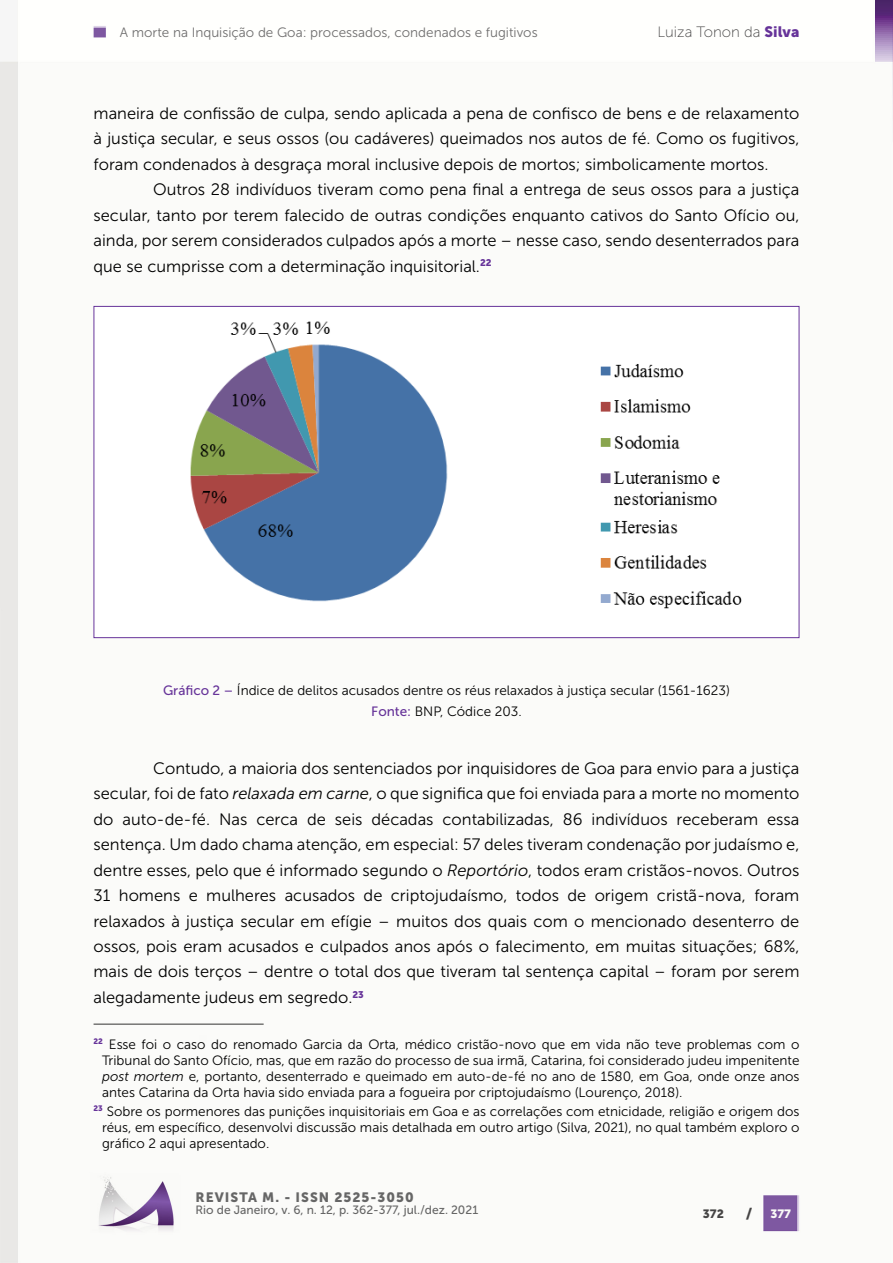
<style>
.page{position:relative;width:893px;height:1263px;background:#fff}
.page>*{position:absolute;margin:0;border:0;box-sizing:border-box;transform-origin:0 0}
.t1{font:16.5px/25.5px "Museo Sans 300";color:#000;text-align:justify}
.t2{font:15px "Museo Sans 100";color:#454444}
.t3{font:13.5px/16.2px "Museo Sans 300";color:#000;text-align:justify}
.t4{font:13.5px "Museo Sans 300";color:#706f6f}
.t5{font:13.5px "Museo Sans 900";letter-spacing:.075em;color:#666}
.t6{font:12px "Museo Sans 500";color:#666}
.t7{font:12px "Museo Sans 900";color:#fafaf8}
.t8{font:12px "Museo Sans 900";color:#454444}
.s1{font-family:"Museo Sans 900";color:#639}
.s2{font-family:"Museo Sans 500";color:#639}
.s3{font-style:italic}
.s4{font-size:15px;color:#454444}
</style>
<div class="page">
<img style="left:0;top:0;width:893px;height:1263px">
<div style="left:200px;top:1035px;width:7px;height:8px;background:#fafaf8"></div>
<hr style="left:94px;top:1024px;width:170px;height:1px;background:#333332">
<img style="left:96px;top:308px;width:701px;height:328px">
<p class="t4" style="left:120px;top:25px;width:419px">A morte na Inquisição de Goa: processados, condenados e fugitivos</p>
<p class="t2" style="left:657px;top:24px;width:143px">Luiza Tonon da <span class="s1">Silva</span></p>
<p class="t1" style="left:94px;top:100px;width:707px">maneira de confissão de culpa, sendo aplicada a pena de confisco de bens e de relaxamento à justiça secular, e seus ossos (ou cadáveres) queimados nos autos de fé. Como os fugitivos, foram condenados à desgraça moral inclusive depois de mortos; simbolicamente mortos.</p>
<p class="t1" style="left:94px;top:177px;width:707px;text-indent:60px">Outros 28 indivíduos tiveram como pena final a entrega de seus ossos para a justiça secular, tanto por terem falecido de outras condições enquanto cativos do Santo Ofício ou, ainda, por serem considerados culpados após a morte – nesse caso, sendo desenterrados para que se cumprisse com a determinação inquisitorial.<sup>22</sup></p>
<p class="t3" style="left:163px;top:679px;width:568px;line-height:21.5px;text-align:center"><span class="s2">Gráfico 2 –</span> Índice de delitos acusados dentre os réus relaxados à justiça secular (1561-1623)<br><span class="s2">Fonte:</span> BNP, Códice 203.</p>
<p class="t1" style="left:94px;top:755px;width:707px;text-indent:60px">Contudo, a maioria dos sentenciados por inquisidores de Goa para envio para a justiça secular, foi de fato <span class="s3">relaxada em carne</span>, o que significa que foi enviada para a morte no momento do auto-de-fé. Nas cerca de seis décadas contabilizadas, 86 indivíduos receberam essa sentença. Um dado chama atenção, em especial: 57 deles tiveram condenação por judaísmo e, dentre esses, pelo que é informado segundo o <span class="s3">Reportório</span>, todos eram cristãos-novos. Outros 31 homens e mulheres acusados de criptojudaísmo, todos de origem cristã-nova, foram relaxados à justiça secular em efígie – muitos dos quais com o mencionado desenterro de ossos, pois eram acusados e culpados anos após o falecimento, em muitas situações; 68%, mais de dois terços – dentre o total dos que tiveram tal sentença capital – foram por serem alegadamente judeus em segredo.<sup>23</sup></p>
<p class="t3" style="left:102px;top:1036px;width:699px;text-indent:-9px"><sup>22</sup> Esse foi o caso do renomado Garcia da Orta, médico cristão-novo que em vida não teve problemas com o Tribunal do Santo Ofício, mas, que em razão do processo de sua irmã, Catarina, foi considerado judeu impenitente <span class="s3">post mortem</span> e, portanto, desenterrado e queimado em auto-de-fé no ano de 1580, em Goa, onde onze anos antes Catarina da Orta havia sido enviada para a fogueira por criptojudaísmo (Lourenço, 2018).</p>
<p class="t3" style="left:102px;top:1103px;width:699px;text-indent:-9px"><sup>23</sup> Sobre os pormenores das punições inquisitoriais em Goa e as correlações com etnicidade, religião e origem dos réus, em específico, desenvolvi discussão mais detalhada em outro artigo (Silva, 2021), no qual também exploro o gráfico 2 aqui apresentado.</p>
<p class="t5" style="left:196px;top:1189px;width:220px">REVISTA M. - ISSN 2525-3050</p>
<p class="t6" style="left:196px;top:1203px;width:284px">Rio de Janeiro, v. 6, n. 12, p. 362-377, jul./dez. 2021</p>
<p class="t8" style="left:703px;top:1207px;width:23px">372</p>
<p class="t7" style="left:746px;top:1207px;width:47px"><span class="s4">/</span> 377</p>
</div>
